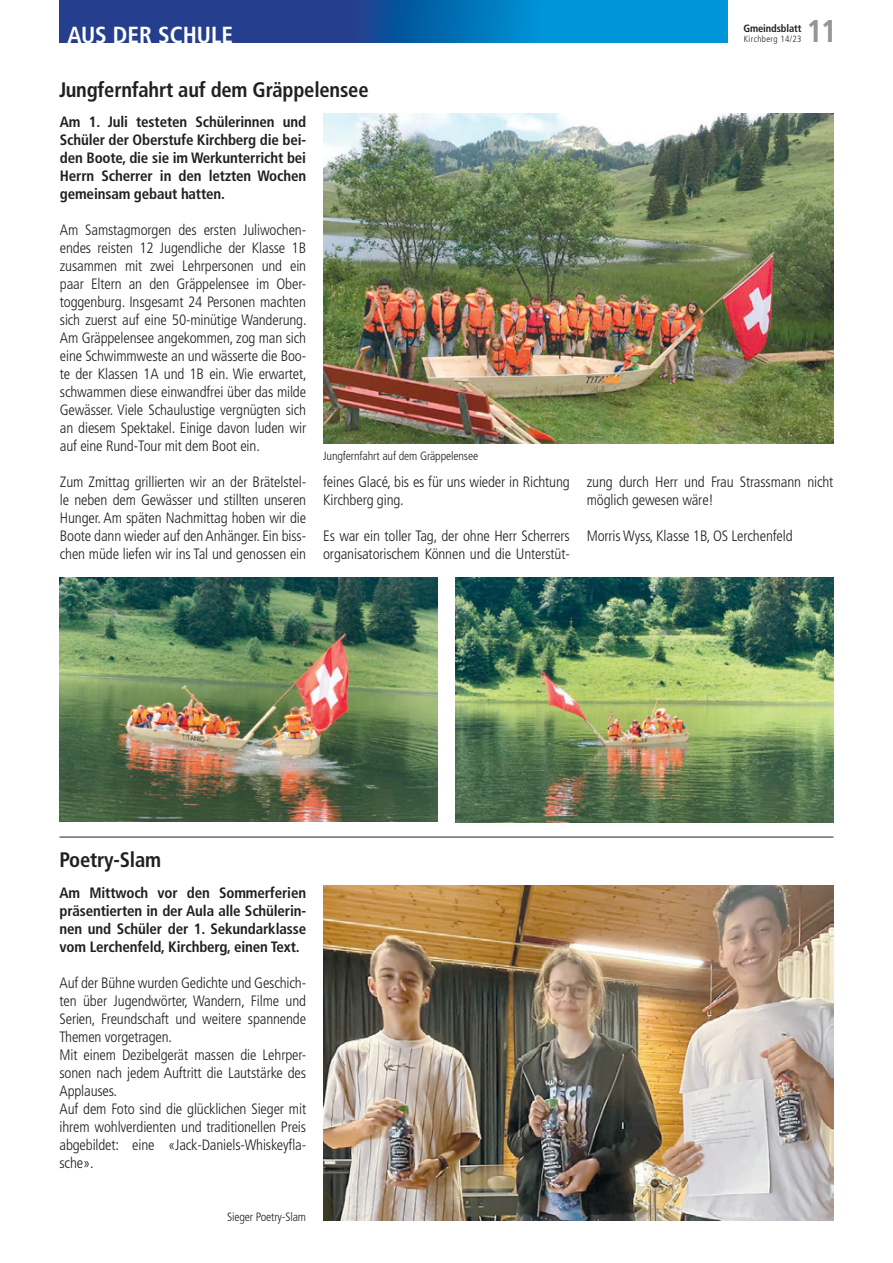
<style>
.page{position:relative;width:893px;height:1263px;background:#fff}
.page>*{position:absolute;margin:0;border:0;box-sizing:border-box;transform-origin:0 0}
.t1{font:700 condensed 31.5px "Frutiger LT Std";color:#939598}
.t2{font:700 condensed 23.25px "Frutiger LT Std";color:#fff}
.t3{font:700 condensed 21px "Frutiger LT Std";letter-spacing:-.01em;color:#231f20}
.t4{font:300 condensed 15px/18px "Frutiger LT Std";letter-spacing:-.01em;color:#231f20}
.t5{font:700 condensed 15px/18px "Frutiger LT Std";letter-spacing:-.01em;color:#231f20;text-align:justify}
.t6{font:300 condensed 12px "Frutiger LT Std";letter-spacing:-.01em;color:#231f20}
.t7{font:700 condensed 10.5px "Frutiger LT Std";letter-spacing:-.01em;color:#231f20}
.t8{font:300 condensed 9px "Frutiger LT Std";letter-spacing:.04em;color:#231f20}
</style>
<div class="page">
<svg style="left:60px;top:0;width:667px;height:42px;background:#1163ac"></svg>
<hr style="left:60px;top:837px;width:773px;height:1px;background:#231f20">
<img style="left:323px;top:886px;width:510px;height:334px">
<img style="left:323px;top:113px;width:510px;height:331px">
<img style="left:60px;top:578px;width:378px;height:244px">
<img style="left:455px;top:578px;width:378px;height:244px">
<h1 class="t1" style="left:806px;top:13px;width:32px">11</h1>
<p class="t7" style="left:743px;top:22px;width:60px">Gmeindsblatt</p>
<h2 class="t2" style="left:67px;top:21px;width:167px">AUS DER SCHULE</h2>
<p class="t8" style="left:744px;top:34px;width:59px">Kirchberg 14/23</p>
<h3 class="t3" style="left:59px;top:77px;width:311px">Jungfernfahrt auf dem Gräppelensee</h3>
<p class="t5" style="left:60px;top:113px;width:248px">Am 1. Juli testeten Schülerinnen und Schüler der Oberstufe Kirchberg die bei&shy;den Boote, die sie im Werkunterricht bei Herrn Scherrer in den letzten Wochen gemeinsam gebaut hatten.</p>
<p class="t4" style="left:60px;top:221px;width:248px;text-align:justify">Am Samstagmorgen des ersten Juliwochen&shy;endes reisten 12 Jugendliche der Klasse 1B zusammen mit zwei Lehrpersonen und ein paar Eltern an den Gräppelensee im Ober&shy;toggenburg. Insgesamt 24 Personen machten sich zuerst auf eine 50-minütige Wanderung.<br>Am Gräppelensee angekommen, zog man sich eine Schwimmweste an und wässerte die Boo&shy;te der Klassen 1A und 1B ein. Wie erwartet, schwammen diese einwandfrei über das milde Gewässer. Viele Schaulustige vergnügten sich an diesem Spektakel. Einige davon luden wir auf eine Rund-Tour mit dem Boot ein.</p>
<p class="t4" style="left:60px;top:473px;width:248px;text-align:justify">Zum Zmittag grillierten wir an der Brätelstel&shy;le neben dem Gewässer und stillten unseren Hunger. Am späten Nachmittag hoben wir die Boote dann wieder auf den Anhänger. Ein biss&shy;chen müde liefen wir ins Tal und genossen ein</p>
<p class="t6" style="left:323px;top:449px;width:156px">Jungfernfahrt auf dem Gräppelensee</p>
<p class="t4" style="left:323px;top:473px;width:248px">feines Glacé, bis es für uns wieder in Richtung<br>Kirchberg ging.</p>
<p class="t4" style="left:323px;top:527px;width:248px">Es war ein toller Tag, der ohne Herr Scherrers organisatorischem Können und die Unterstüt-</p>
<p class="t4" style="left:587px;top:473px;width:248px">zung durch Herr und Frau Strassmann nicht möglich gewesen wäre!</p>
<p class="t4" style="left:587px;top:527px;width:207px">Morris Wyss, Klasse 1B, OS Lerchenfeld</p>
<h3 class="t3" style="left:60px;top:847px;width:103px">Poetry-Slam</h3>
<p class="t5" style="left:60px;top:884px;width:248px">Am Mittwoch vor den Sommerferien präsentierten in der Aula alle Schülerin&shy;nen und Schüler der 1. Sekundarklasse vom Lerchenfeld, Kirchberg, einen Text.</p>
<p class="t4" style="left:60px;top:974px;width:248px">Auf der Bühne wurden Gedichte und Geschich&shy;ten über Jugendwörter, Wandern, Filme und Serien, Freundschaft und weitere spannende Themen vorgetragen.<br>Mit einem Dezibelgerät massen die Lehrper&shy;sonen nach jedem Auftritt die Lautstärke des Applauses.<br>Auf dem Foto sind die glücklichen Sieger mit ihrem wohlverdienten und traditionellen Preis abgebildet: eine «Jack-Daniels-Whiskeyfla&shy;sche».</p>
<p class="t6" style="left:227px;top:1210px;width:81px">Sieger Poetry-Slam</p>
</div>
